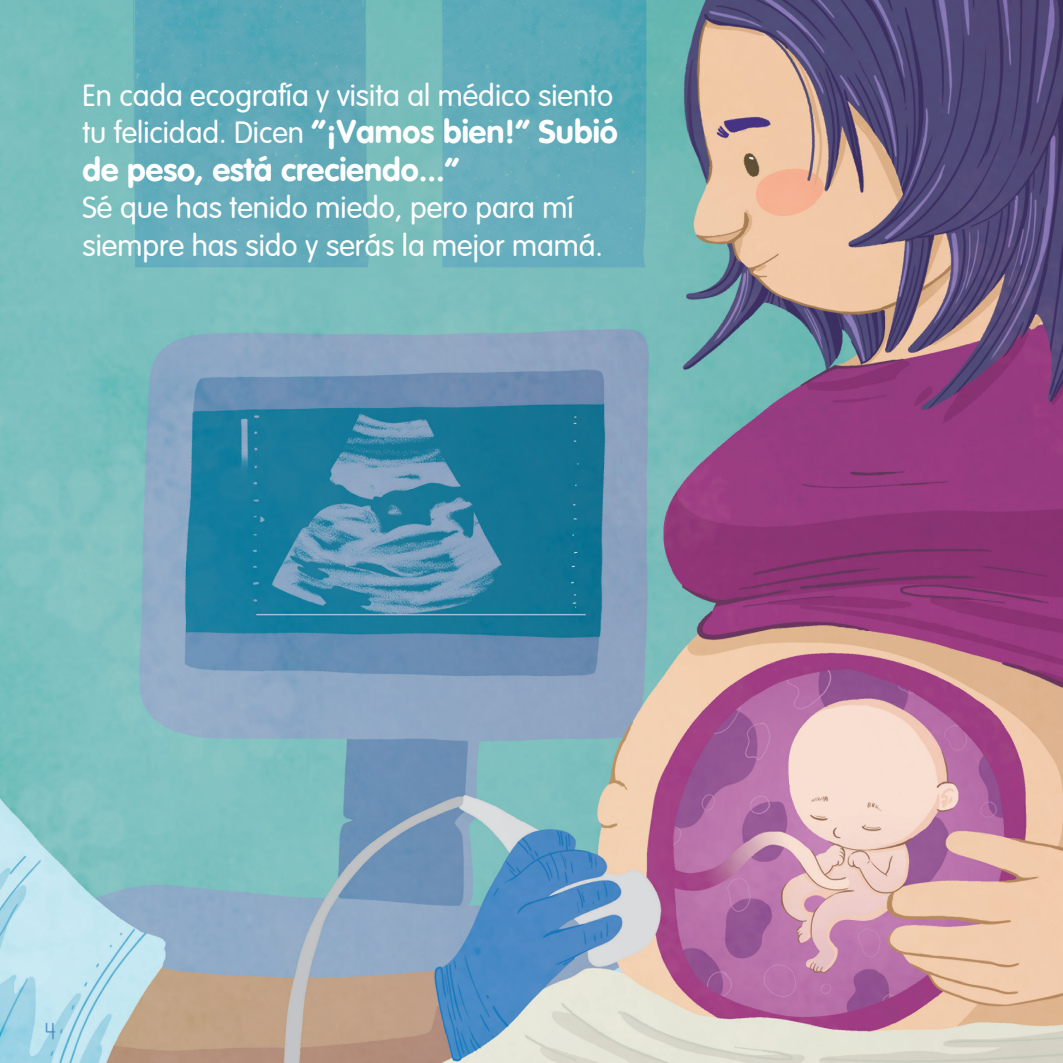
<style>
.page{position:relative;width:1063px;height:1063px;background:#fff}
.page>*{position:absolute;margin:0;border:0;box-sizing:border-box;transform-origin:0 0}
.t1{font:32.5px/37.5px "VAG Rounded Bold";color:#fff}
.t2{font:300 30px/37.5px "VAG Rounded Light S Si";color:#fff}
.t3{font:27.5px "Lettersfor Learners";color:#4f8bc6}
.s1{font-family:"VAG Rounded Light S Si";font-weight:300;font-size:30px}
</style>
<div class="page">
<img style="left:0;top:0;width:1063px;height:1063px">
<p class="t2" style="left:82px;top:76px;width:532px">En cada ecografía y visita al médico siento</p>
<p class="t1" style="left:82px;top:113px;width:537px"><span class="s1">tu felicidad. Dicen</span> “¡Vamos bien!” Subió de peso, está creciendo...”</p>
<p class="t2" style="left:83px;top:189px;width:522px">Sé que has tenido miedo, pero para mí siempre has sido y serás la mejor mamá.</p>
<p class="t3" style="left:45px;top:1016px;width:12px">4</p>
</div>
